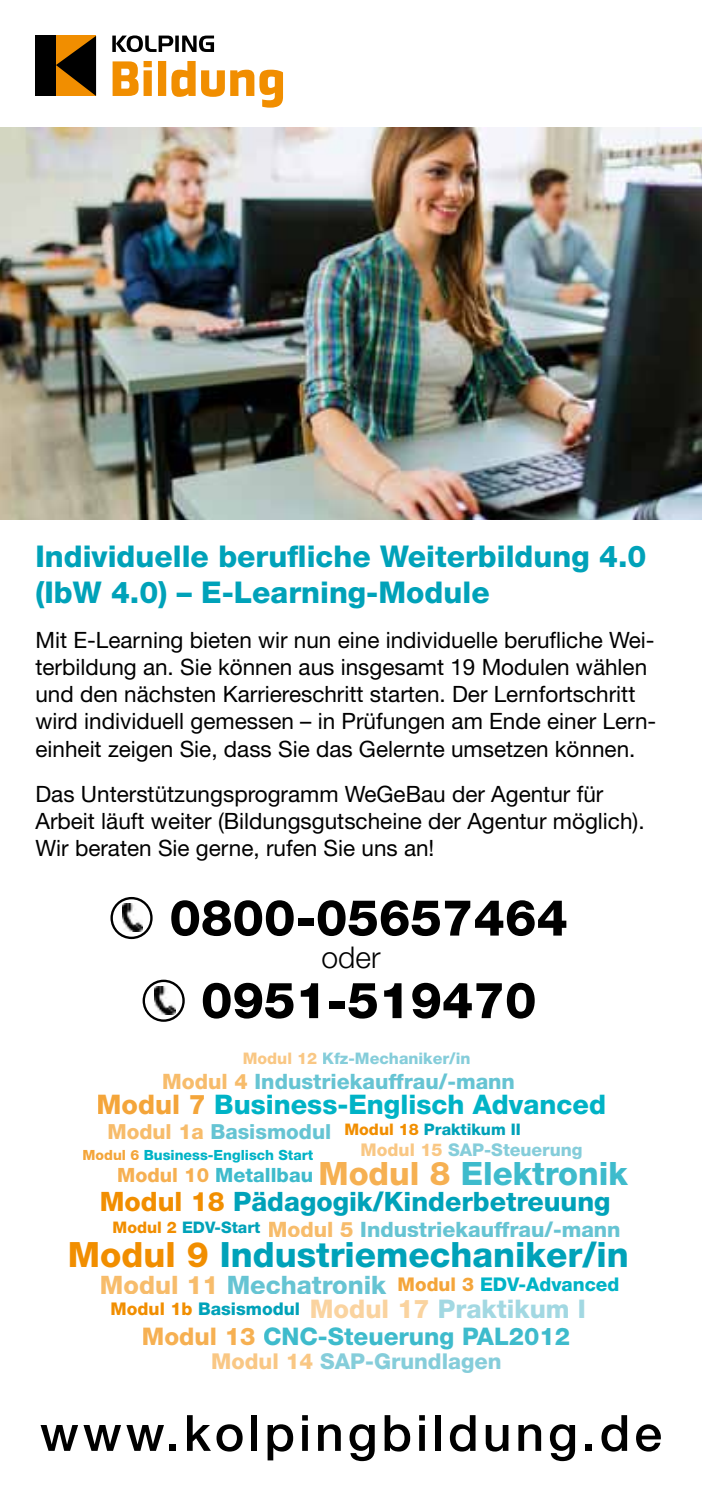
<style>
.page{position:relative;width:702px;height:1489px;background:#fff}
.page>*{position:absolute;margin:0;border:0;box-sizing:border-box;transform-origin:0 0}
.t1{font:800 50px "Helvetica Neue LT Std";color:#000}
.t2{font:500 50px "Helvetica Neue LT Std";letter-spacing:.08em;color:#000}
.t3{font:800 34.75px "Helvetica Neue LT Std";color:#00a2b9}
.t4{font:800 32.75px "Helvetica Neue LT Std";color:#3ebbcc}
.t5{font:800 30px/36px "Helvetica Neue LT Std";color:#00a2b9}
.t6{font:300 30px "Helvetica Neue LT Std";color:#000}
.t7{font:800 27px "Helvetica Neue LT Std";color:#00b3c6}
.t8{font:800 26.75px "Helvetica Neue LT Std";color:#00a2b9}
.t9{font:800 25.5px "Helvetica Neue LT Std";color:#66c4d3}
.t10{font:800 24.25px "Helvetica Neue LT Std";color:#3ebbcc}
.t11{font:22.5px/27px "Helvetica Neue LT Std";color:#000}
.t12{font:800 21.75px "Helvetica Neue LT Std";color:#85cdda}
.t13{font:800 21.25px "Helvetica Neue LT Std";color:#66c4d3}
.t14{font:800 20.75px "Helvetica Neue LT Std";color:#66c4d3}
.t15{font:800 19.75px "Helvetica Neue LT Std";color:#3ebbcc}
.t16{font:800 19px "Helvetica Neue LT Std";color:#00b3c6}
.t17{font:800 17.5px "Helvetica Neue LT Std";color:#00a2b9}
.t18{font:800 17.5px "Helvetica Neue LT Std";color:#85cdda}
.t19{font:800 16px "Helvetica Neue LT Std";color:#00a2b9}
.t20{font:800 16px "Helvetica Neue LT Std";color:#85cdda}
.t21{font:800 14px "Helvetica Neue LT Std";color:#00b3c6}
.s1{color:#f9c784}
.s2{color:#f7bc6b}
.s3{color:#f4a53a}
.s4{color:#f18e00}
.s5{color:#f6b052}
.s6{font-size:25.75px;color:#fad39f}
.s7{font-size:25.75px;color:#a2d8e2}
</style>
<div class="page">
<img style="left:0;top:128px;width:702px;height:392px">
<svg style="left:110px;top:896px;width:43px;height:43px"></svg>
<svg style="left:143px;top:979px;width:42px;height:42px"></svg>
<svg style="left:113px;top:61px;width:170px;height:47px"></svg>
<svg style="left:112px;top:35px;width:102px;height:17px"></svg>
<div style="left:35px;top:36px;width:21px;height:60px;background:#000"></div>
<svg style="left:56px;top:36px;width:40px;height:60px;background:#784600"></svg>
<h3 class="t5" style="left:35px;top:538px;width:612px">Individuelle berufliche Weiterbildung 4.0 (IbW 4.0) – E-Learning-Module</h3>
<p class="t11" style="left:35px;top:626px;width:622px">Mit E-Learning bieten wir nun eine individuelle beru iche Wei&shy;terbildung an. Sie können aus insgesamt 19 Modulen wählen und den nächsten Karriereschritt starten. Der Lernfortschritt wird individuell gemessen – in Prüfungen am Ende einer Lern&shy;einheit zeigen Sie, dass Sie das Gelernte umsetzen können.</p>
<p class="t11" style="left:35px;top:779px;width:610px">Das Unterstützungsprogramm WeGeBau der Agentur für<br>Arbeit läuft weiter (Bildungsgutscheine der Agentur möglich).<br>Wir beraten Sie gerne, rufen Sie uns an!</p>
<h1 class="t1" style="left:169px;top:888px;width:400px">0800-05657464</h1>
<h3 class="t6" style="left:321px;top:939px;width:60px">oder</h3>
<h1 class="t1" style="left:201px;top:970px;width:337px">0951-519470</h1>
<p class="t20" style="left:243px;top:1049px;width:229px"><span class="s1">Modul 12</span> Kfz-Mechaniker/in</p>
<p class="t13" style="left:162px;top:1068px;width:354px"><span class="s2">Modul 4</span> Industriekauffrau/-mann</p>
<p class="t7" style="left:97px;top:1088px;width:511px"><span class="s3">Modul 7</span> Business-Englisch Advanced</p>
<p class="t14" style="left:107px;top:1118px;width:225px"><span class="s2">Modul 1a</span> Basismodul</p>
<p class="t19" style="left:344px;top:1119px;width:178px"><span class="s4">Modul 18</span> Praktikum II</p>
<p class="t21" style="left:82px;top:1146px;width:232px"><span class="s3">Modul 6</span> Business-Englisch Start</p>
<p class="t18" style="left:360px;top:1139px;width:223px"><span class="s1">Modul 15</span> SAP-Steuerung</p>
<h3 class="t4" style="left:318px;top:1154px;width:311px"><span class="s5">Modul 8</span> Elektronik</h3>
<p class="t15" style="left:117px;top:1162px;width:197px"><span class="s5">Modul 10</span> Metallbau</p>
<p class="t8" style="left:100px;top:1185px;width:512px"><span class="s4">Modul 18</span> Pädagogik/Kinderbetreuung</p>
<p class="t19" style="left:113px;top:1217px;width:149px"><span class="s4">Modul 2</span> EDV-Start</p>
<p class="t13" style="left:268px;top:1216px;width:354px"><span class="s2">Modul 5</span> Industriekauffrau/-mann</p>
<h2 class="t3" style="left:68px;top:1234px;width:562px"><span class="s4">Modul 9</span> Industriemechaniker/in</h2>
<p class="t9" style="left:100px;top:1269px;width:288px"><span class="s2">Modul 11</span> Mechatronik</p>
<p class="t16" style="left:397px;top:1272px;width:223px"><span class="s3">Modul 3</span> EDV-Advanced</p>
<p class="t10" style="left:142px;top:1321px;width:430px"><span class="s5">Modul 13</span> CNC-Steuerung PAL2012</p>
<p class="t17" style="left:111px;top:1298px;width:476px"><span class="s4">Modul 1b</span> Basismodul <span class="s6">Modul 17</span> <span class="s7">Praktikum I</span></p>
<p class="t12" style="left:211px;top:1348px;width:292px"><span class="s1">Modul 14</span> SAP-Grundlagen</p>
<h1 class="t2" style="left:40px;top:1402px;width:623px">www.kolpingbildung.de</h1>
</div>
